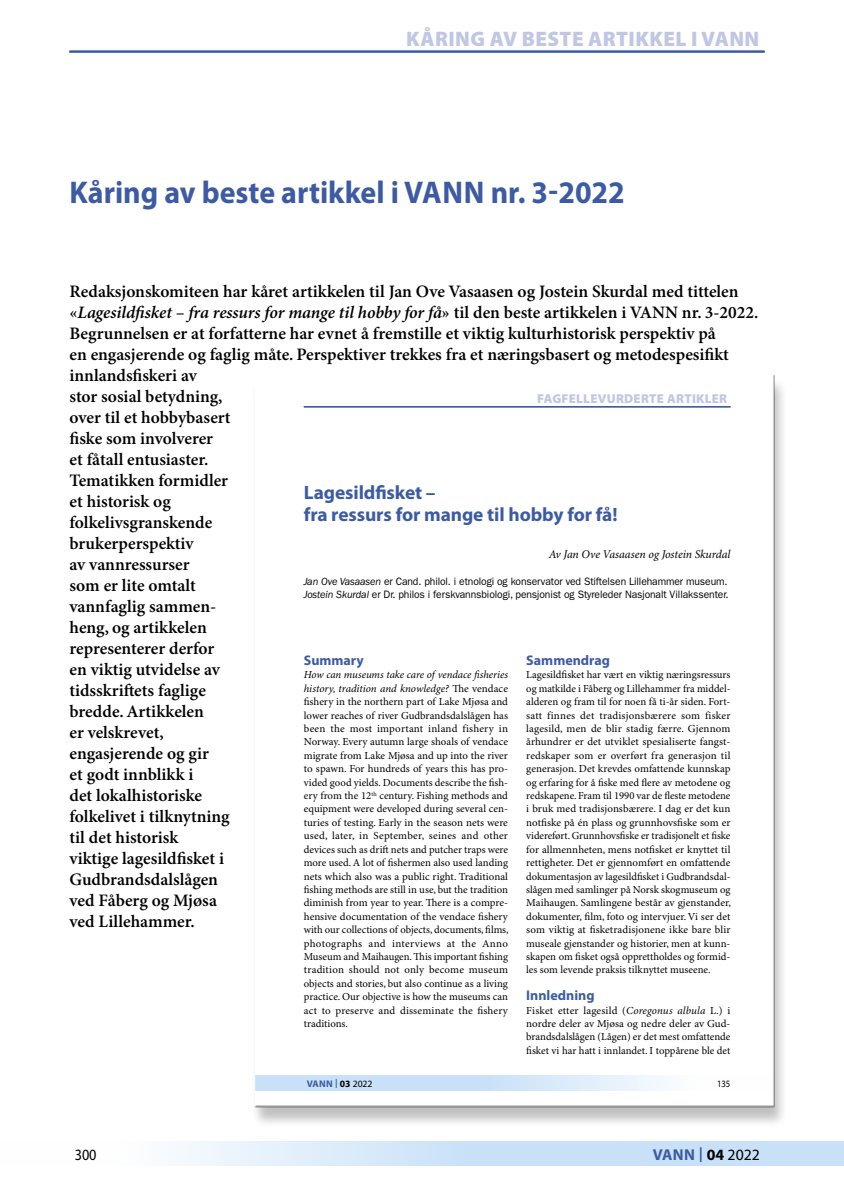
<style>
.page{position:relative;width:844px;height:1191px;background:#fff}
.page>*{position:absolute;margin:0;border:0;box-sizing:border-box;transform-origin:0 0}
.t1{font:700 31.5px "Myriad Pro";color:#3c5ba3;scale:.95 1}
.t2{font:900 21px "Myriad Pro";letter-spacing:.02em;color:#c1c7e3}
.t3{font:700 19.25px/21.5px "Myriad Pro";letter-spacing:-.005em;color:#3c5ba3}
.t4{font:600 17.5px/21px "Minion Pro";color:#000}
.t5{font:700 15.75px "Myriad Pro";letter-spacing:.01em;color:#3c5ba3}
.t6{font:15.75px "Myriad Pro";color:#000;scale:.9 1}
.t7{font:700 14px "Myriad Pro";color:#3c5ba3}
.t8{font:900 12.95px "Myriad Pro";letter-spacing:.02em;color:#c1c7e3}
.t9{font:italic 11.9px "Minion Pro";letter-spacing:-.005em;color:#000}
.t10{font:10.67px/13.5px "Minion Pro";color:#000;text-align:justify}
.t11{font:10.67px/13.5px "Franklin Gothic";letter-spacing:-.01em;color:#000;scale:.96 1}
.t12{font:700 9.62px "Myriad Pro";letter-spacing:.01em;color:#3c5ba3}
.t13{font:9.62px "Myriad Pro";color:#000;scale:.9 1}
.s1{font-style:italic}
.s2{font-weight:400;font-size:13.47px}
.s3{color:#000}
.s4{font-weight:400;color:#000}
.s5{font-weight:400;font-size:21.88px}
</style>
<div class="page">
<svg style="left:180px;top:1141px;width:663px;height:25px;fill:#c8e1f8"></svg>
<hr style="left:69px;top:51px;width:695px;height:1px;background:#3c5ba3">
<div style="left:250px;top:378px;width:537px;height:749px;background:#000;opacity:.25"></div>
<div style="left:254px;top:375px;width:520px;height:732px;background:#fff"></div>
<h2 class="t2" style="left:406px;top:27px;width:354px">KÅRING AV B STE ARTIKKEL I VANN</h2>
<h2 class="t2" style="left:449px;top:27px;width:311px">FAGFELLEVURDERTE ARTIKLER</h2>
<h1 class="t1" style="left:69px;top:174px;width:586px">Kåring av beste artikkel i VANN nr. 3-2022</h1>
<p class="t4" style="left:69px;top:281px;width:690px">Redaksjonskomiteen har kåret artikkelen til Jan Ove Vasaasen og Jostein Skurdal med tittelen «<span class="s1">Lagesildfisket – fra ressurs for mange til hobby for få</span>» til den beste artikkelen i VANN nr. 3-2022.<br>Begrunnelsen er at forfatterne har evnet å fremstille et viktig kulturhistorisk perspektiv på<br>en engasjerende og faglig måte. Perspektiver trekkes fra et næringsbasert og metodespesifikt innlandsfiskeri av<br>stor sosial betydning,<br>over til et hobbybasert<br>fiske som involverer<br>et fåtall entusiaster.<br>Tematikken formidler<br>et historisk og<br>folkelivsgranskende<br>brukerperspektiv<br>av vannressurser<br>som er lite omtalt<br>vannfaglig sammen-<br>heng, og artikkelen<br>representerer derfor<br>en viktig utvidelse av<br>tidsskriftets faglige<br>bredde. Artikkelen<br>er velskrevet,<br>engasjerende og gir<br>et godt innblikk i<br>det lokalhistoriske<br>folkelivet i tilknytning<br>til det historisk<br>viktige lagesildfisket i<br>Gudbrandsdalslågen<br>ved Fåberg og Mjøsa<br>ved Lillehammer.</p>
<p class="t8" style="left:537px;top:391px;width:191px">FAGFELLEVURDERTE ARTIKLER</p>
<h3 class="t3" style="left:304px;top:482px;width:315px">Lagesildfisket –<br>fra ressurs for mange til hobby for få!</h3>
<p class="t9" style="left:548px;top:547px;width:183px">Av Jan Ove Vasaasen og Jostein Skurdal</p>
<p class="t11" style="left:304px;top:574px;width:444px"><span class="s1">Jan Ove Vasaasen</span> er Cand. philol. i etnologi og konservator ved Stiftelsen Lillehammer museum.<br><span class="s1">Jostein Skurdal</span> er Dr. philos i ferskvannsbiologi, pensjonist og Styreleder Nasjonalt Villakssenter.</p>
<h3 class="t7" style="left:526px;top:652px;width:85px">Sammendrag</h3>
<p class="t10" style="left:526px;top:669px;width:206px">Lagesildfisket har vært en viktig næringsressurs og matkilde i Fåberg og Lillehammer fra middel&shy;alderen og fram til for noen få ti-år siden. Fort&shy;satt finnes det tradisjonsbærere som fisker lagesild, men de blir stadig færre. Gjennom århundrer er det utviklet spesialiserte fangst&shy;redskaper som er overført fra generasjon til generasjon. Det krevdes omfattende kunnskap og erfaring for å fiske med flere av metodene og redskapene. Fram til 1990 var de fleste metodene i bruk med tradisjonsbærere. I dag er det kun notfiske på én plass og grunnhovsfiske som er videreført. Grunnhovsfiske er tradisjonelt et fiske for allmennheten, mens notfisket er knyttet til rettigheter. Det er gjennomført en omfattende dokumentasjon av lagesildfisket i Gudbrandsdal&shy;slågen med samlinger på Norsk skogmuseum og Maihaugen. Samlingene består av gjenstander, dokumenter, film, foto og intervjuer. Vi ser det som viktig at fisketradisjonene ikke bare blir museale gjenstander og historier, men at kunn&shy;skapen om fisket også opprettholdes og formid&shy;les som levende praksis tilknyttet museene.</p>
<h3 class="t7" style="left:526px;top:987px;width:70px">Innledning</h3>
<p class="t10" style="left:526px;top:1003px;width:206px">Fisket etter lagesild (<span class="s1">Coregonus albula</span> L.) i nordre deler av Mjøsa og nedre deler av Gud&shy;brandsdalslågen (Lågen) er det mest omfattende fisket vi har hatt i innlandet. I toppårene ble det</p>
<h3 class="t7" style="left:304px;top:652px;width:61px">Summary</h3>
<p class="t10" style="left:304px;top:669px;width:206px"><span class="s1">How can museums take care of vendace fisheries history, tradition and knowledge?</span> The vendace fishery in the northern part of Lake Mjøsa and lower reaches of river Gudbrandsdalslågen has been the most important inland fishery in Norway. Every autumn large shoals of vendace migrate from Lake Mjøsa and up into the river to spawn. For hundreds of years this has pro&shy;vided good yields. Documents describe the fish&shy;ery from the 12<sup>th</sup> century. Fishing methods and equipment were developed during several cen&shy;turies of testing. Early in the season nets were used, later, in September, seines and other devices such as drift nets and putcher traps were more used. A lot of fishermen also used landing nets which also was a public right. Traditional fishing methods are still in use, but the tradition diminish from year to year. There is a compre&shy;hensive documentation of the vendace fishery with our collections of objects, documents, films, photographs and interviews at the Anno Museum and Maihaugen. This important fishing tradition should not only become museum objects and stories, but also continue as a living practice. Our objective is how the museums can act to preserve and disseminate the fishery traditions.</p>
<p class="t12" style="left:307px;top:1078px;width:67px">VANN <span class="s2">I</span> <span class="s3">03</span> <span class="s4">2022</span></p>
<p class="t13" style="left:716px;top:1078px;width:16px">135</p>
<h3 class="t6" style="left:75px;top:1146px;width:26px">300</h3>
<h3 class="t5" style="left:652px;top:1146px;width:109px">VANN <span class="s5">I</span> <span class="s3">04</span> <span class="s4">2022</span></h3>
</div>
